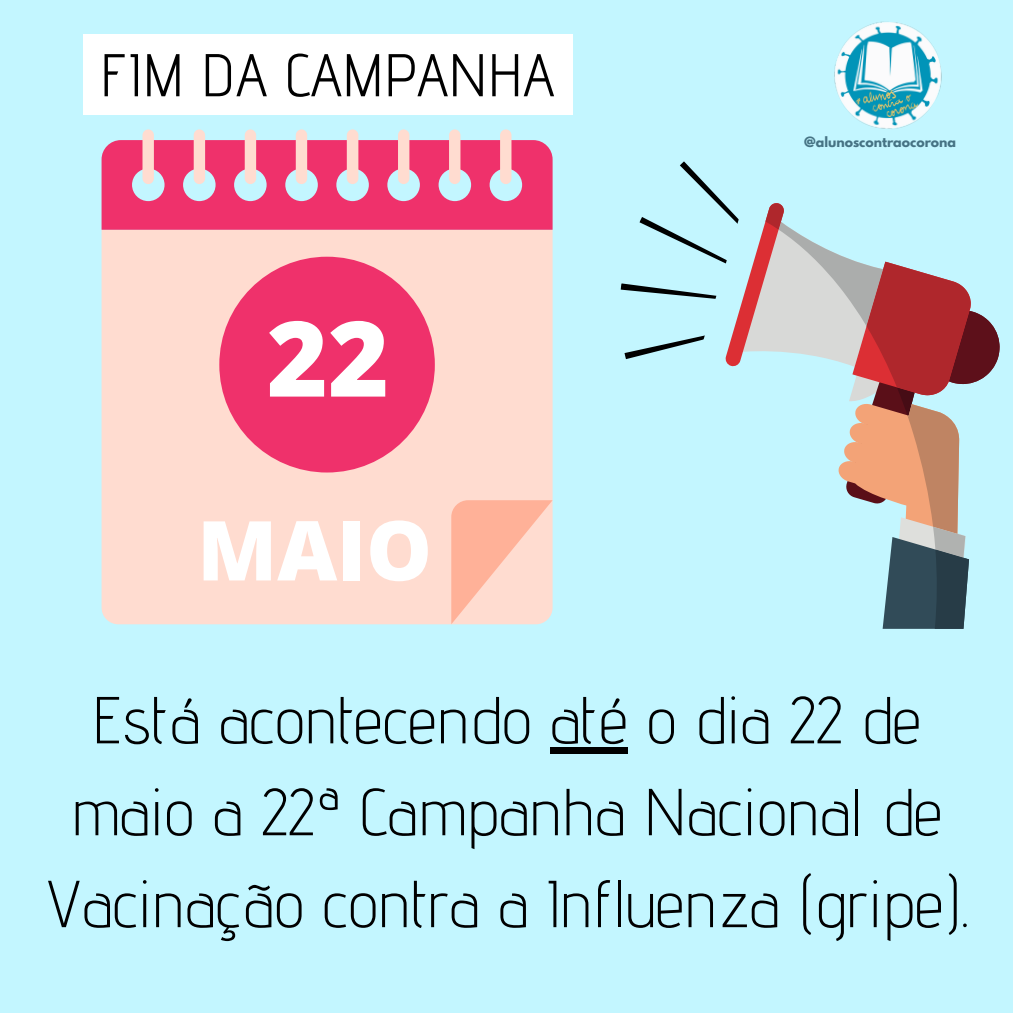
<style>
.page{position:relative;width:1013px;height:1013px;background:#fff}
.page>*{position:absolute;margin:0;border:0;box-sizing:border-box;transform-origin:0 0}
.t1{font:800 104.5px "Open Sans";color:#fff}
.t2{font:800 82.75px "Open Sans";color:#fff}
.t3{font:300 66.25px/91.9px "Advent Pro";color:#000;text-align:center}
.t4{font:60.12px "Advent Pro";color:#000}
.t5{font:700 12.62px "League Spartan";color:#467384}
</style>
<div class="page">
<div style="left:0;top:0;width:1012px;height:1012px;background:#c3f6ff"></div>
<div style="left:102px;top:230px;width:450px;height:394px;background:#ffdcd0"></div>
<svg style="left:451px;top:500px;width:101px;height:124px;background:#fec6b4"></svg>
<svg style="left:102px;top:129px;width:450px;height:101px"></svg>
<svg style="left:219px;top:257px;width:216px;height:215px;background:#f78aa0"></svg>
<div style="left:105px;top:499px;width:331px;height:113px;background:#ffdcd0"></div>
<svg style="left:255px;top:276px;width:177px;height:177px;background:#f03c71"></svg>
<div style="left:550px;top:747px;width:77px;height:6px;background:#000"></div>
<svg style="left:620px;top:161px;width:380px;height:468px"></svg>
<img style="left:688px;top:21px;width:312px;height:264px">
<div style="left:83px;top:35px;width:490px;height:80px;background:#fff"></div>
<p class="t4" style="left:100px;top:38px;width:456px">FIM DA CAMPANHA</p>
<h1 class="t1" style="left:267px;top:285px;width:124px">22</h1>
<p class="t2" style="left:197px;top:492px;width:236px">MAIO</p>
<p class="t5" style="left:804px;top:136px;width:153px">@alunoscontraocorona</p>
<p class="t3" style="left:43px;top:673px;width:928px">Está acontecendo até o dia 22 de maio a 22ª Campanha Nacional de<br>Vacinação contra a Influenza (gripe).</p>
</div>
